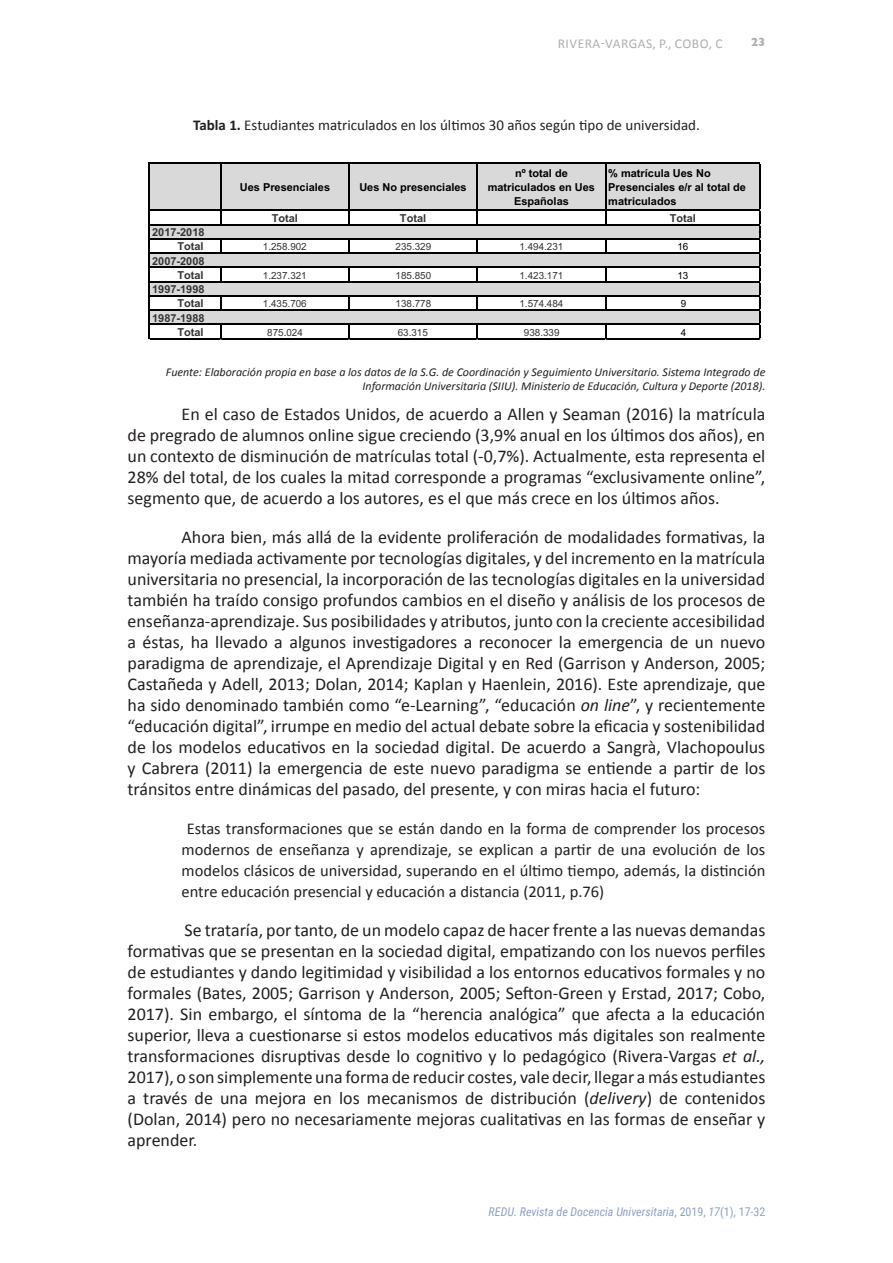
<style>
.page{position:relative;width:893px;height:1263px;background:#fff}
.page>*{position:absolute;margin:0;border:0;box-sizing:border-box;transform-origin:0 0}
.REDU_TXTGRAL{font:18px/21px "Calibri";color:#231f20;text-align:justify}
.REDU_CITA{font:16.5px/21px "Calibri";color:#231f20;text-align:justify}
.REDU_TIT_TABLA{font:15px "Calibri";color:#231f20}
.t1{font:13.5px "Calibri";letter-spacing:.04em;color:#b0aead}
.REDU_FUENTE_TABLA{font:italic 12px/14.4px "Calibri";color:#231f20;text-align:right}
.t2{font:italic 12px "Roboto Condensed";color:#8ca3c4}
.t3{font:700 12px "Gill Sans";color:#b0aead}
.t4{font:700 10.95px/14.2px "Arial";color:#000;text-align:center}
.t5{font:700 10.95px "Arial";color:#333}
.t6{font:9.9px "Arial";color:#333}
.t7{font:9.9px "Arial";color:#000}
.s1{font-weight:700}
.s2{font-style:italic}
.s3{font-style:normal}
</style>
<div class="page">
<div style="left:149px;top:163px;width:612px;height:48px;background:#d9d9d9"></div>
<div style="left:149px;top:224px;width:612px;height:15px;background:#d9d9d9"></div>
<div style="left:149px;top:253px;width:612px;height:15px;background:#d9d9d9"></div>
<div style="left:149px;top:281px;width:612px;height:15px;background:#d9d9d9"></div>
<div style="left:149px;top:310px;width:612px;height:15px;background:#d9d9d9"></div>
<hr style="left:150px;top:163px;width:611px;height:1px;background:#000">
<hr style="left:150px;top:210px;width:611px;height:1px;background:#000">
<hr style="left:150px;top:224px;width:611px;height:1px;background:#000">
<hr style="left:220px;top:164px;width:1px;height:61px;background:#000">
<hr style="left:348px;top:164px;width:2px;height:61px;background:#000">
<hr style="left:477px;top:164px;width:1px;height:61px;background:#000">
<hr style="left:605px;top:164px;width:1px;height:61px;background:#000">
<hr style="left:150px;top:238px;width:611px;height:1px;background:#000">
<hr style="left:150px;top:253px;width:611px;height:1px;background:#000">
<svg style="left:220px;top:239px;width:1px;height:14px"></svg>
<svg style="left:348px;top:239px;width:2px;height:14px"></svg>
<svg style="left:477px;top:239px;width:1px;height:14px"></svg>
<svg style="left:605px;top:239px;width:1px;height:14px"></svg>
<hr style="left:150px;top:267px;width:611px;height:1px;background:#000">
<hr style="left:150px;top:281px;width:611px;height:1px;background:#000">
<svg style="left:220px;top:268px;width:1px;height:13px"></svg>
<svg style="left:348px;top:268px;width:2px;height:13px"></svg>
<svg style="left:477px;top:268px;width:1px;height:13px"></svg>
<svg style="left:605px;top:268px;width:1px;height:13px"></svg>
<hr style="left:150px;top:295px;width:611px;height:1px;background:#000">
<hr style="left:150px;top:310px;width:611px;height:1px;background:#000">
<svg style="left:220px;top:296px;width:1px;height:14px"></svg>
<svg style="left:348px;top:296px;width:2px;height:14px"></svg>
<svg style="left:477px;top:296px;width:1px;height:14px"></svg>
<svg style="left:605px;top:296px;width:1px;height:14px"></svg>
<hr style="left:150px;top:324px;width:611px;height:1px;background:#000">
<hr style="left:149px;top:163px;width:1px;height:176px;background:#000">
<hr style="left:150px;top:338px;width:611px;height:1px;background:#000">
<hr style="left:760px;top:164px;width:1px;height:175px;background:#000">
<svg style="left:220px;top:325px;width:1px;height:15px"></svg>
<svg style="left:348px;top:325px;width:2px;height:15px"></svg>
<svg style="left:477px;top:325px;width:1px;height:15px"></svg>
<svg style="left:605px;top:325px;width:1px;height:15px"></svg>
<p class="t1" style="left:558px;top:35px;width:166px">RIVERA-VARGAS, P., COBO, C</p>
<p class="t3" style="left:751px;top:32px;width:16px">23</p>
<p class="REDU_TIT_TABLA" style="left:193px;top:116px;width:508px"><span class="s1">Tabla 1.</span> Estudiantes matriculados en los últimos 30 años según tipo de universidad.</p>
<p class="t4" style="left:240px;top:180px;width:92px">Ues Presenciales</p>
<p class="t4" style="left:359px;top:180px;width:109px">Ues No presenciales</p>
<p class="t4" style="left:488px;top:166px;width:109px">nº total de matriculados en Ues<br>Españolas</p>
<p class="t4" style="left:608px;top:166px;width:139px;text-align:left">% matrícula Ues No<br>Presenciales e/r al total de matriculados</p>
<p class="t5" style="left:272px;top:210px;width:28px">Total</p>
<p class="t5" style="left:400px;top:210px;width:28px">Total</p>
<p class="t5" style="left:670px;top:210px;width:28px">Total</p>
<p class="t5" style="left:152px;top:225px;width:54px">2017-2018</p>
<p class="t5" style="left:152px;top:253px;width:54px">2007-2008</p>
<p class="t5" style="left:152px;top:282px;width:54px">1997-1998</p>
<p class="t5" style="left:152px;top:310px;width:54px">1987-1988</p>
<p class="t5" style="left:178px;top:239px;width:28px">Total</p>
<p class="t6" style="left:263px;top:240px;width:45px">1.258.902</p>
<p class="t6" style="left:396px;top:240px;width:37px">235.329</p>
<p class="t6" style="left:519px;top:240px;width:45px">1.494.231</p>
<p class="t7" style="left:677px;top:240px;width:12px">16</p>
<p class="t5" style="left:178px;top:267px;width:28px">Total</p>
<p class="t6" style="left:263px;top:269px;width:45px">1.237.321</p>
<p class="t6" style="left:396px;top:269px;width:37px">185.850</p>
<p class="t6" style="left:519px;top:269px;width:45px">1.423.171</p>
<p class="t7" style="left:677px;top:269px;width:12px">13</p>
<p class="t5" style="left:178px;top:296px;width:28px">Total</p>
<p class="t6" style="left:263px;top:297px;width:45px">1.435.706</p>
<p class="t6" style="left:396px;top:297px;width:37px">138.778</p>
<p class="t6" style="left:519px;top:297px;width:45px">1.574.484</p>
<p class="t7" style="left:681px;top:297px;width:7px">9</p>
<p class="t5" style="left:178px;top:324px;width:28px">Total</p>
<p class="t6" style="left:267px;top:326px;width:37px">875.024</p>
<p class="t6" style="left:398px;top:326px;width:32px">63.315</p>
<p class="t6" style="left:524px;top:326px;width:37px">938.339</p>
<p class="t7" style="left:681px;top:326px;width:7px">4</p>
<p class="REDU_FUENTE_TABLA" style="left:166px;top:364px;width:601px">Fuente: Elaboración propia en base a los datos de la S.G. de Coordinación y Seguimiento Universitario. Sistema Integrado de<br>Información Universitaria (SIIU). Ministerio de Educación, Cultura y Deporte (2018).</p>
<p class="REDU_TXTGRAL" style="left:128px;top:403px;width:639px;text-indent:54px">En el caso de Estados Unidos, de acuerdo a Allen y Seaman (2016) la matrícula de pregrado de alumnos online sigue creciendo (3,9% anual en los últimos dos años), en un contexto de disminución de matrículas total (-0,7%). Actualmente, esta representa el 28% del total, de los cuales la mitad corresponde a programas “exclusivamente online”, segmento que, de acuerdo a los autores, es el que más crece en los últimos años.</p>
<p class="REDU_TXTGRAL" style="left:128px;top:526px;width:639px;text-indent:54px">Ahora bien, más allá de la evidente proliferación de modalidades formativas, la mayoría mediada activamente por tecnologías digitales, y del incremento en la matrícula universitaria no presencial, la incorporación de las tecnologías digitales en la universidad también ha traído consigo profundos cambios en el diseño y análisis de los procesos de enseñanza-aprendizaje. Sus posibilidades y atributos, junto con la creciente accesibilidad a éstas, ha llevado a algunos investigadores a reconocer la emergencia de un nuevo paradigma de aprendizaje, el Aprendizaje Digital y en Red (Garrison y Anderson, 2005; Castañeda y Adell, 2013; Dolan, 2014; Kaplan y Haenlein, 2016). Este aprendizaje, que ha sido denominado también como “e-Learning”, “educación <span class="s2">on line</span>”, y recientemente “educación digital”, irrumpe en medio del actual debate sobre la eficacia y sostenibilidad de los modelos educativos en la sociedad digital. De acuerdo a Sangrà, Vlachopoulus y Cabrera (2011) la emergencia de este nuevo paradigma se entiende a partir de los tránsitos entre dinámicas del pasado, del presente, y con miras hacia el futuro:</p>
<p class="REDU_CITA" style="left:182px;top:818px;width:585px;text-indent:5px">Estas transformaciones que se están dando en la forma de comprender los procesos modernos de enseñanza y aprendizaje, se explican a partir de una evolución de los modelos clásicos de universidad, superando en el último tiempo, además, la distinción entre educación presencial y educación a distancia (2011, p.76)</p>
<p class="REDU_TXTGRAL" style="left:128px;top:919px;width:639px;text-indent:57px">Se trataría, por tanto, de un modelo capaz de hacer frente a las nuevas demandas formativas que se presentan en la sociedad digital, empatizando con los nuevos perfiles de estudiantes y dando legitimidad y visibilidad a los entornos educativos formales y no formales (Bates, 2005; Garrison y Anderson, 2005; Sefton-Green y Erstad, 2017; Cobo, 2017). Sin embargo, el síntoma de la “herencia analógica” que afecta a la educación superior, lleva a cuestionarse si estos modelos educativos más digitales son realmente transformaciones disruptivas desde lo cognitivo y lo pedagógico (Rivera-Vargas <span class="s2">et al., </span>2017), o son simplemente una forma de reducir costes, vale decir, llegar a más estudiantes a través de una mejora en los mecanismos de distribución (<span class="s2">delivery</span>) de contenidos (Dolan, 2014) pero no necesariamente mejoras cualitativas en las formas de enseñar y aprender.</p>
<p class="t2" style="left:489px;top:1204px;width:278px">REDU. Revista de Docencia Universitaria<span class="s3">, 2019,</span> 17<span class="s3">(1), 17-32</span></p>
</div>
